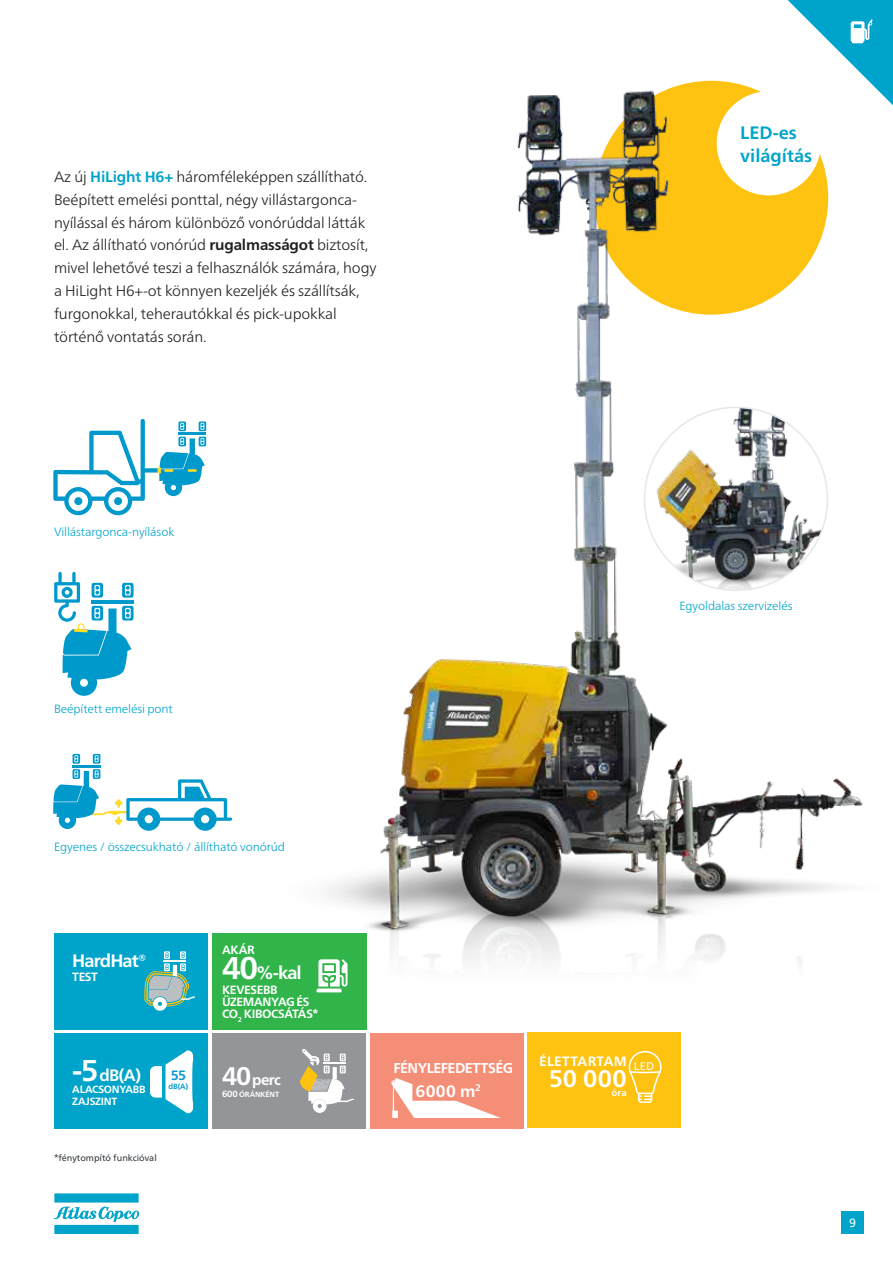
<style>
.page{position:relative;width:893px;height:1263px;background:#fff}
.page>*{position:absolute;margin:0;border:0;box-sizing:border-box;transform-origin:0 0}
.text_table{font:700 24px "Neue Frutiger World";color:#fff}
.t1{font:700 18px/22.6px "Neue Frutiger World";color:#00a4ca}
.text_table-2{font:700 18px "Neue Frutiger World";letter-spacing:-.05em;color:#fff}
.text_table-3{font:700 16.5px "Neue Frutiger World";letter-spacing:.02em;color:#fff}
.BODICOPY_TEXTOS{font:300 15px/22.8px "Neue Frutiger World";letter-spacing:-.01em;color:#231f20}
.text_table-4{font:700 15px "Neue Frutiger World";color:#fff}
.text_table-5{font:700 14.25px "Neue Frutiger World";letter-spacing:-.04em;color:#fff}
.text_table-6{font:700 13.5px "Neue Frutiger World";letter-spacing:.02em;color:#fff}
.text_table-7{font:700 13.5px "Neue Frutiger World";color:#0099cf}
.BODICOPY_TEXTOS-2{font:300 12px "Neue Frutiger World";letter-spacing:-.01em;color:#00a4ca}
.text_table-8{font:700 12px/12px "Neue Frutiger World";letter-spacing:-.03em;color:#fff}
.t2{font:12px "Neue Frutiger World";color:#fff}
.text_table-9{font:11.1px "Neue Frutiger World";color:#fff}
.text_table-10{font:700 10.5px/12px "Neue Frutiger World";letter-spacing:-.025em;color:#fff}
.text_table-11{font:700 9.6px "Neue Frutiger World";color:#fff}
.t3{font:9px "Neue Frutiger World";color:#353b40}
.text_table-12{font:700 7.5px "Neue Frutiger World";letter-spacing:-.02em;color:#fff}
.text_table-13{font:700 7.5px "Neue Frutiger World";color:#0099cf}
.s1{font-weight:700;color:#00a4ca}
.s2{font-weight:700}
.s3{font-size:30px}
.s4{font-size:31.5px}
.s5{font-size:25.5px}
.s6{font-size:9px}
</style>
<div class="page">
<svg style="left:54px;top:1193px;width:85px;height:41px"></svg>
<div style="left:841px;top:1211px;width:23px;height:23px;background:#00a4ca"></div>
<img style="left:195px;top:80px;width:698px;height:1022px">
<div style="left:45px;top:411px;width:184px;height:112px;background:#fff"></div>
<svg style="left:53px;top:419px;width:153px;height:96px"></svg>
<svg style="left:54px;top:572px;width:80px;height:124px"></svg>
<div style="left:45px;top:728px;width:197px;height:128px;background:#fff"></div>
<svg style="left:53px;top:754px;width:179px;height:77px"></svg>
<img style="left:644px;top:407px;width:183px;height:183px;border-radius:91px">
<svg style="left:788px;top:0;width:105px;height:105px"></svg>
<div style="left:212px;top:933px;width:155px;height:96px;background:#31b44a"></div>
<svg style="left:317px;top:959px;width:31px;height:33px"></svg>
<div style="left:54px;top:933px;width:154px;height:96px;background:#00a4ca"></div>
<svg style="left:145px;top:951px;width:50px;height:79px"></svg>
<div style="left:212px;top:1033px;width:154px;height:96px;background:#939598"></div>
<svg style="left:299px;top:1049px;width:55px;height:64px"></svg>
<div style="left:527px;top:1032px;width:154px;height:96px;background:#fec210"></div>
<svg style="left:629px;top:1051px;width:33px;height:52px"></svg>
<div style="left:370px;top:1033px;width:153px;height:96px;background:#f58e76"></div>
<svg style="left:391px;top:1078px;width:110px;height:40px"></svg>
<div style="left:54px;top:1033px;width:154px;height:96px;background:#00a4ca"></div>
<svg style="left:150px;top:1050px;width:43px;height:63px"></svg>
<p class="BODICOPY_TEXTOS" style="left:54px;top:165px;width:324px">Az új <span class="s1">HiLight H6+</span> háromféleképpen szállítható.<br>Beépített emelési ponttal, négy villástargonca&shy;nyílással és három különböző vonórúddal látták el. Az állítható vonórúd <span class="s2">rugalmasságot</span> biztosít, mivel lehetővé teszi a felhasználók számára, hogy a HiLight H6+-ot könnyen kezeljék és szállítsák, furgonokkal, teherautókkal és pick-upokkal történő vontatás során.</p>
<p class="t1" style="left:740px;top:121px;width:74px">LED-es világítás</p>
<p class="BODICOPY_TEXTOS-2" style="left:54px;top:522px;width:122px">Villástargonca-nyílások</p>
<p class="BODICOPY_TEXTOS-2" style="left:54px;top:700px;width:120px">Beépített emelési pont</p>
<p class="BODICOPY_TEXTOS-2" style="left:54px;top:838px;width:233px">Egyenes / összecsukható / állítható vonórúd</p>
<p class="text_table-2" style="left:72px;top:945px;width:76px">HardHat®</p>
<p class="text_table-8" style="left:72px;top:970px;width:27px">TEST</p>
<p class="text_table-3" style="left:72px;top:1060px;width:70px"><span class="s3">-5</span>dB(A)</p>
<p class="text_table-10" style="left:72px;top:1083px;width:75px">ALACSONYABB<br>ZAJSZINT</p>
<p class="text_table-7" style="left:171px;top:1064px;width:17px">55</p>
<p class="text_table-13" style="left:169px;top:1080px;width:21px">dB(A)</p>
<p class="t3" style="left:54px;top:1151px;width:104px">*fénytompító funkcióval</p>
<p class="text_table-8" style="left:222px;top:943px;width:34px">AKÁR</p>
<p class="text_table-2" style="left:222px;top:957px;width:81px"><span class="s4">40</span>%-kal</p>
<p class="text_table-8" style="left:222px;top:983px;width:98px">KEVESEBB<br>ÜZEMANYAG ÉS<br>CO<sub>2</sub> KIBOCSÁTÁS*</p>
<p class="text_table-4" style="left:222px;top:1067px;width:61px"><span class="s5">40</span>perc</p>
<p class="text_table-12" style="left:222px;top:1088px;width:59px"><span class="s6">600</span> ÓRÁNKÉNT</p>
<p class="BODICOPY_TEXTOS-2" style="left:679px;top:596px;width:115px">Egyoldalas szervizelés</p>
<p class="text_table-6" style="left:539px;top:1049px;width:89px">ÉLETTARTAM</p>
<p class="text_table" style="left:549px;top:1057px;width:80px">50 000</p>
<p class="text_table-11" style="left:611px;top:1084px;width:17px">óra</p>
<p class="text_table-5" style="left:393px;top:1056px;width:121px">FÉNYLEFEDETTSÉG</p>
<p class="text_table-9" style="left:634px;top:1058px;width:22px">LED</p>
<p class="text_table-3" style="left:416px;top:1076px;width:67px">6000 m<sup>2</sup></p>
<p class="t2" style="left:849px;top:1214px;width:8px">9</p>
</div>
